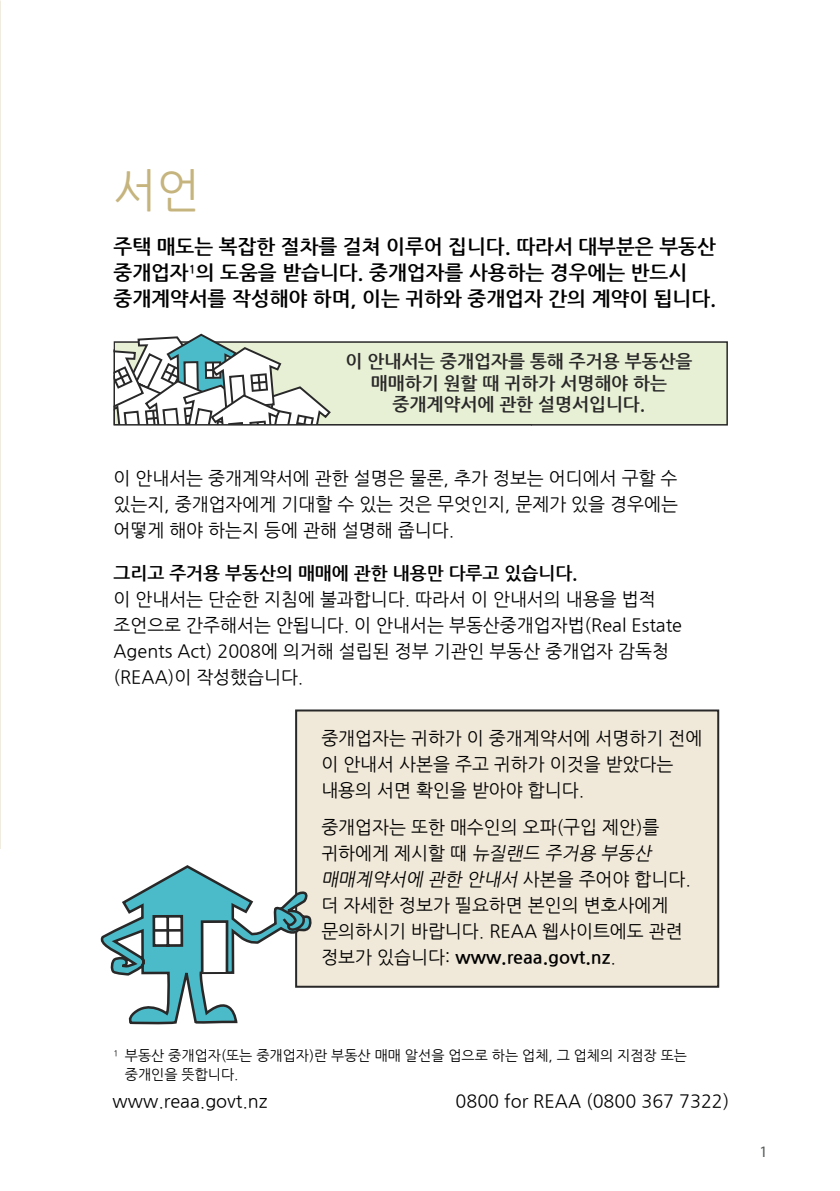
<style>
.page{position:relative;width:840px;height:1191px;background:#fff}
.page>*{position:absolute;margin:0;border:0;box-sizing:border-box;transform-origin:0 0}
.t1{font:46px "Nanum Gothic";color:#c6b47e}
.t2{font:700 20px/26px "Nanum Gothic";color:#000}
.t3{font:18px/26px "Nanum Gothic";color:#000}
.t4{font:700 18px/21.6px "Nanum Gothic";color:#292829;text-align:center}
.t5{font:700 18px "Nanum Gothic";color:#000}
.t6{font:16px "Myriad Pro";color:#58595b}
.t7{font:14px/18px "Nanum Gothic";color:#000}
.s1{font-style:italic}
.s2{font-weight:700}
</style>
<div class="page">
<div style="left:113px;top:341px;width:614px;height:84px;background:#e7f0d4;border:2px solid #292829"></div>
<svg style="left:113px;top:333px;width:417px;height:93px"></svg>
<hr style="left:113px;top:424px;width:418px;height:1px;background:#292829">
<hr style="left:113px;top:349px;width:2px;height:75px;background:#292829">
<div style="left:295px;top:709px;width:423px;height:278px;background:#f0e8d8;border:2px solid #292829"></div>
<svg style="left:100px;top:866px;width:211px;height:157px"></svg>
<hr style="left:153px;top:929px;width:29px;height:2px;background:#292829">
<h1 class="t1" style="left:113px;top:168px;width:88px">서언</h1>
<p class="t2" style="left:113px;top:234px;width:604px">주택 매도는 복잡한 절차를 걸쳐 이루어 집니다. 따라서 대부분은 부동산 중개업자<sup>1</sup>의 도움을 받습니다. 중개업자를 사용하는 경우에는 반드시 중개계약서를 작성해야 하며, 이는 귀하와 중개업자 간의 계약이 됩니다.</p>
<p class="t4" style="left:345px;top:351px;width:348px">이 안내서는 중개업자를 통해 주거용 부동산을 매매하기 원할 때 귀하가 서명해야 하는 중개계약서에 관한 설명서입니다.</p>
<p class="t3" style="left:113px;top:465px;width:565px;text-align:justify">이 안내서는 중개계약서에 관한 설명은 물론, 추가 정보는 어디에서 구할 수 있는지, 중개업자에게 기대할 수 있는 것은 무엇인지, 문제가 있을 경우에는 어떻게 해야 하는지 등에 관해 설명해 줍니다.</p>
<p class="t5" style="left:113px;top:564px;width:465px">그리고 주거용 부동산의 매매에 관한 내용만 다루고 있습니다.</p>
<p class="t3" style="left:113px;top:586px;width:570px">이 안내서는 단순한 지침에 불과합니다. 따라서 이 안내서의 내용을 법적 조언으로 간주해서는 안됩니다. 이 안내서는 부동산중개업자법(Real Estate Agents Act) 2008에 의거해 설립된 정부 기관인 부동산 중개업자 감독청 (REAA)이 작성했습니다.</p>
<p class="t3" style="left:321px;top:725px;width:382px">중개업자는 귀하가 이 중개계약서에 서명하기 전에 이 안내서 사본을 주고 귀하가 이것을 받았다는 내용의 서면 확인을 받아야 합니다.</p>
<p class="t3" style="left:321px;top:814px;width:371px">중개업자는 또한 매수인의 오파(구입 제안)를<br>귀 하 에 게 제 시 할 때 <span class="s1">뉴질랜드 주거용 부동산 매매계약서에 관한 안내서</span> 사본 을 주 어 야 합 니 다 . 더 자세한 정보가 필요하면 본인의 변호사에게 문의하시기 바랍니다. REAA 웹사이트에도 관련 정보가 있습니다: <span class="s2">www.reaa.govt.nz</span>.</p>
<p class="t7" style="left:125px;top:1047px;width:563px;text-indent:-11px"><sup>1</sup> 부동산 중개업자(또는 중개업자)란 부동산 매매 알선을 업으로 하는 업체, 그 업체의 지점장 또는 중개인을 뜻합니다.</p>
<p class="t3" style="left:113px;top:1088px;width:156px">www.reaa.govt.nz</p>
<p class="t3" style="left:455px;top:1088px;width:275px">0800 for REAA (0800 367 7322)</p>
<p class="t6" style="left:759px;top:1141px;width:10px">1</p>
</div>
